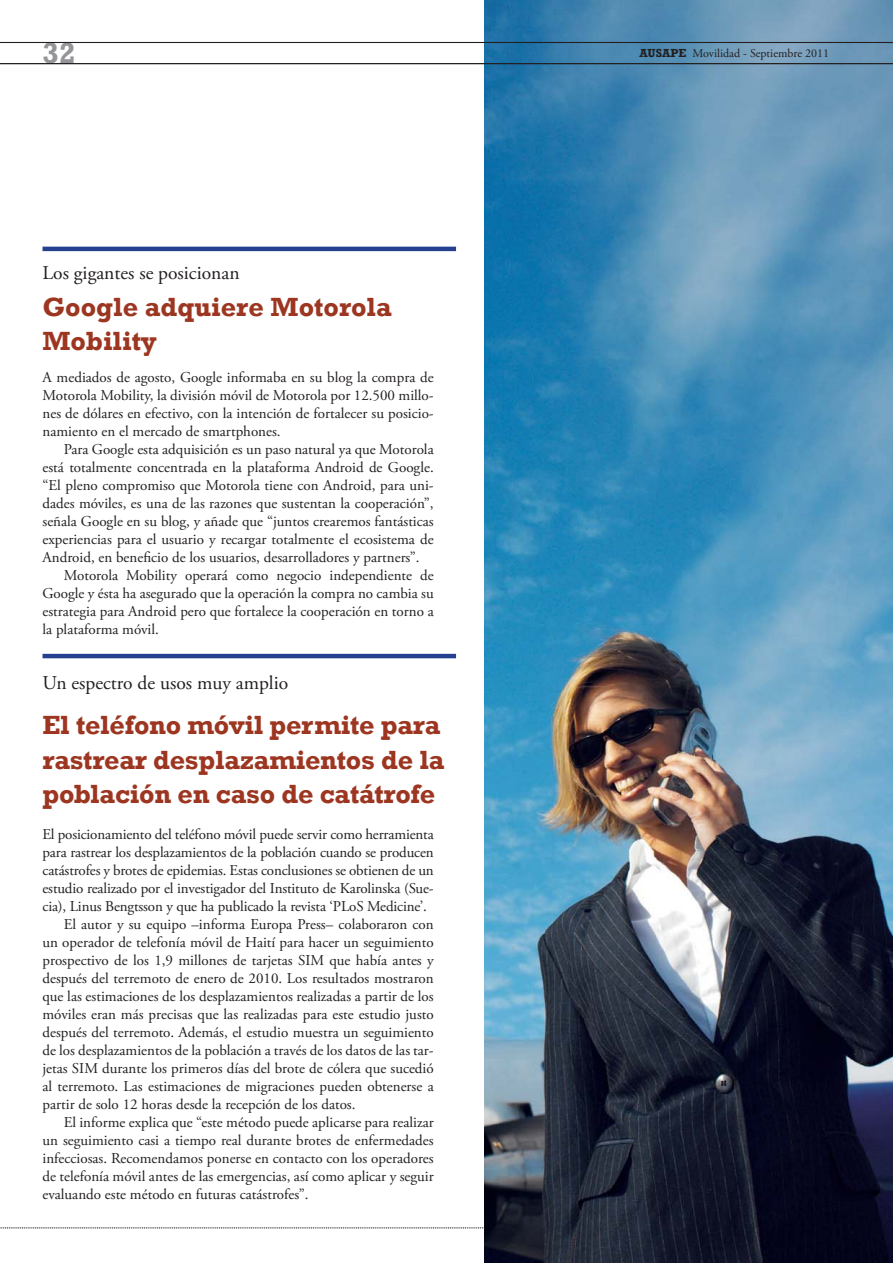
<style>
.page{position:relative;width:893px;height:1263px;background:#fff}
.page>*{position:absolute;margin:0;border:0;box-sizing:border-box;transform-origin:0 0}
.t1{font:700 30px "Rockwell";color:#939598}
.t2{font:700 27px/34.5px "Rockwell";letter-spacing:-.01em;color:#9d3621}
.t3{font:19.5px "Adobe Garamond Pro";color:#231f20}
.t4{font:15px/18px "Adobe Garamond Pro";color:#231f20;text-align:justify}
.t5{font:12px "Adobe Garamond Pro";color:#231f20}
.s1{font-family:"Rockwell";font-weight:700}
</style>
<div class="page">
<img style="left:485px;top:0;width:408px;height:1263px">
<hr style="left:0;top:42px;width:893px;height:1px;background:#231f20">
<hr style="left:0;top:63px;width:893px;height:1px;background:#231f20">
<hr style="left:43px;top:247px;width:413px;height:4px;background:#25408e">
<hr style="left:43px;top:654px;width:413px;height:4px;background:#25408e">
<svg style="left:0;top:1227px;width:485px;height:1px"></svg>
<h1 class="t1" style="left:43px;top:35px;width:35px">32</h1>
<p class="t5" style="left:639px;top:49px;width:191px"><span class="s1">AUSAPE</span> Movilidad - Septiembre 2011</p>
<h3 class="t3" style="left:43px;top:265px;width:199px">Los gigantes se posicionan</h3>
<h2 class="t2" style="left:43px;top:289px;width:351px">Google adquiere Motorola<br>Mobility</h2>
<p class="t4" style="left:43px;top:369px;width:393px">A mediados de agosto, Google informaba en su blog la compra de Motorola Mobility, la división móvil de Motorola por 12.500 millo&shy;nes de dólares en efectivo, con la intención de fortalecer su posicio&shy;namiento en el mercado de smartphones.</p>
<p class="t4" style="left:64px;top:441px;width:371px">Para Google esta adquisición es un paso natural ya que Motorola</p>
<p class="t4" style="left:43px;top:459px;width:393px">está totalmente concentrada en la plataforma Android de Google.</p>
<p class="t4" style="left:43px;top:477px;width:393px">“El pleno compromiso que Motorola tiene con Android, para uni-</p>
<p class="t4" style="left:43px;top:495px;width:393px">dades móviles, es una de las razones que sustentan la cooperación”,</p>
<p class="t4" style="left:43px;top:513px;width:393px">señala Google en su blog, y añade que “juntos crearemos fantásticas</p>
<p class="t4" style="left:43px;top:531px;width:393px">experiencias para el usuario y recargar totalmente el ecosistema de</p>
<p class="t4" style="left:43px;top:549px;width:379px">Android, en beneficio de los usuarios, desarrolladores y partners”.</p>
<p class="t4" style="left:64px;top:567px;width:371px">Motorola Mobility operará como negocio independiente de</p>
<p class="t4" style="left:43px;top:585px;width:393px">Google y ésta ha asegurado que la operación la compra no cambia su</p>
<p class="t4" style="left:43px;top:603px;width:393px">estrategia para Android pero que fortalece la cooperación en torno a</p>
<p class="t4" style="left:43px;top:621px;width:118px">la plataforma móvil.</p>
<h3 class="t3" style="left:43px;top:675px;width:247px">Un espectro de usos muy amplio</h3>
<h2 class="t2" style="left:43px;top:707px;width:403px">El teléfono móvil permite para rastrear desplazamientos de la población en caso de catátrofe</h2>
<p class="t4" style="left:43px;top:826px;width:393px">El posicionamiento del teléfono móvil puede servir como herramienta</p>
<p class="t4" style="left:43px;top:844px;width:393px">para rastrear los desplazamientos de la población cuando se producen</p>
<p class="t4" style="left:43px;top:862px;width:393px">catástrofes y brotes de epidemias. Estas conclusiones se obtienen de un</p>
<p class="t4" style="left:43px;top:880px;width:393px">estudio realizado por el investigador del Instituto de Karolinska (Sue-</p>
<p class="t4" style="left:43px;top:898px;width:386px">cia), Linus Bengtsson y que ha publicado la revista ‘PLoS Medicine’.</p>
<p class="t4" style="left:64px;top:916px;width:371px">El autor y su equipo –informa Europa Press– colaboraron con</p>
<p class="t4" style="left:43px;top:934px;width:393px">un operador de telefonía móvil de Haití para hacer un seguimiento</p>
<p class="t4" style="left:43px;top:952px;width:393px">prospectivo de los 1,9 millones de tarjetas SIM que había antes y</p>
<p class="t4" style="left:43px;top:970px;width:393px">después del terremoto de enero de 2010. Los resultados mostraron</p>
<p class="t4" style="left:43px;top:988px;width:393px">que las estimaciones de los desplazamientos realizadas a partir de los</p>
<p class="t4" style="left:43px;top:1006px;width:393px">móviles eran más precisas que las realizadas para este estudio justo</p>
<p class="t4" style="left:43px;top:1024px;width:393px">después del terremoto. Además, el estudio muestra un seguimiento</p>
<p class="t4" style="left:43px;top:1042px;width:393px">de los desplazamientos de la población a través de los datos de las tar-</p>
<p class="t4" style="left:43px;top:1060px;width:393px">jetas SIM durante los primeros días del brote de cólera que sucedió</p>
<p class="t4" style="left:43px;top:1078px;width:393px">al terremoto. Las estimaciones de migraciones pueden obtenerse a</p>
<p class="t4" style="left:43px;top:1096px;width:315px">partir de solo 12 horas desde la recepción de los datos.</p>
<p class="t4" style="left:64px;top:1114px;width:371px">El informe explica que “este método puede aplicarse para realizar</p>
<p class="t4" style="left:43px;top:1132px;width:393px">un seguimiento casi a tiempo real durante brotes de enfermedades</p>
<p class="t4" style="left:43px;top:1150px;width:393px">infecciosas. Recomendamos ponerse en contacto con los operadores</p>
<p class="t4" style="left:43px;top:1168px;width:393px">de telefonía móvil antes de las emergencias, así como aplicar y seguir</p>
<p class="t4" style="left:43px;top:1186px;width:267px">evaluando este método en futuras catástrofes”.</p>
</div>
